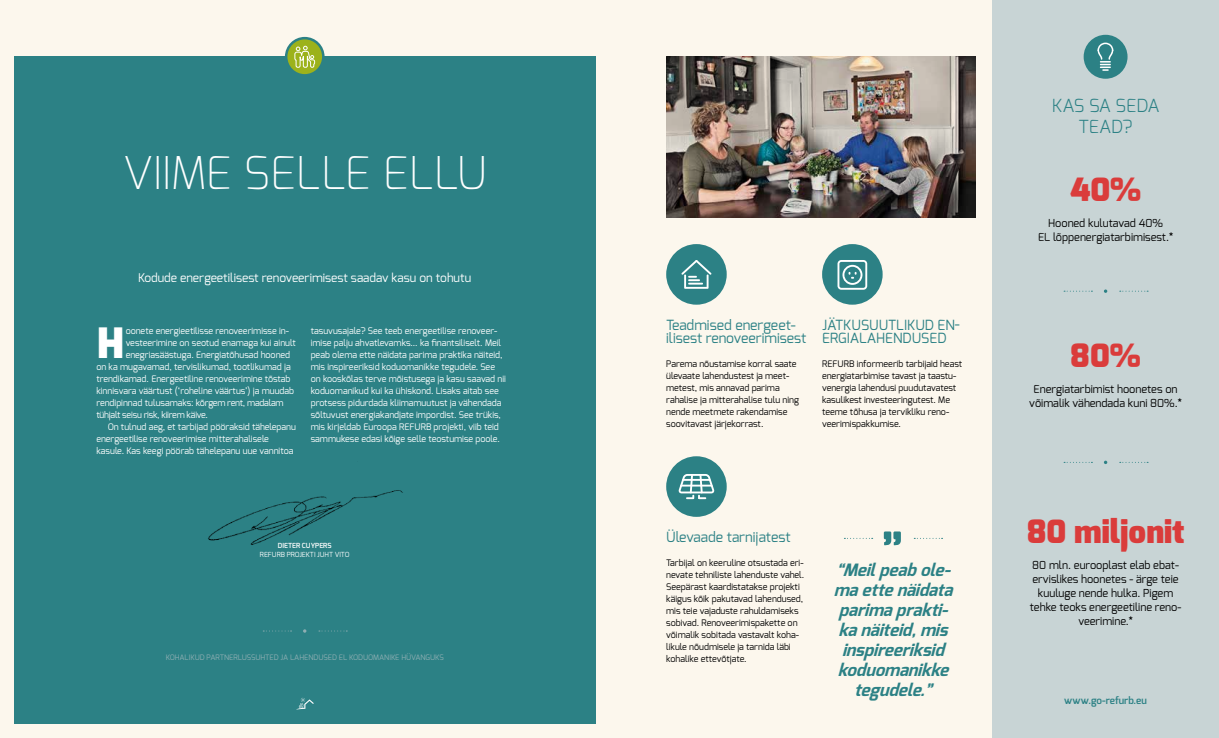
<style>
.page{position:relative;width:1219px;height:738px;background:#fff}
.page>*{position:absolute;margin:0;border:0;box-sizing:border-box;transform-origin:0 0}
.t1{font:200 45px "Exo";color:#fff}
.t2{font:900 41.8px "Exo";color:#fff}
.t3{font:900 32px "Exo";color:#da3c3b}
.t4{font:300 18px/21.6px "Exo";color:#2c8185;text-align:center}
.t5{font:italic 700 17px/20px "Exo";color:#2c8185;text-align:center}
.t6{font:14px/13px "Exo";color:#2c8185}
.t7{font:12px "Exo";color:#fff}
.t8{font:11px/14px "Exo";color:#000;text-align:center}
.t9{font:600 10px "Exo";color:#2c8185}
.t10{font:9px/12px "Exo";color:#fff}
.t11{font:9px/12px "Exo";color:#000}
.t12{font:9px "Exo";letter-spacing:-.025em;color:#fff}
.t13{font:7.5px "Exo";color:#8eaeb2}
.t14{font:7px "Exo";color:#fff}
.t15{font:600 7px "Exo";color:#fff}
.s1{font-family:"Clan";font-weight:500}
</style>
<div class="page">
<div style="left:0;top:0;width:1219px;height:737px;background:#fcf7ed"></div>
<div style="left:992px;top:0;width:227px;height:737px;background:#c8d4d5"></div>
<div style="left:1084px;top:35px;width:43px;height:44px;background:#2c8185;border-radius:50%"></div>
<svg style="left:1097px;top:43px;width:16px;height:28px"></svg>
<div style="left:14px;top:57px;width:581px;height:666px;background:#2c8185"></div>
<div style="left:285px;top:37px;width:40px;height:40px;background:#2c8185;border-radius:50%"></div>
<div style="left:287px;top:39px;width:35px;height:35px;background:#9cb21b;border-radius:50%"></div>
<svg style="left:294px;top:46px;width:21px;height:22px"></svg>
<svg style="left:1064px;top:290px;width:28px;height:1px"></svg>
<svg style="left:1104px;top:289px;width:3px;height:4px"></svg>
<svg style="left:263px;top:630px;width:29px;height:1px"></svg>
<svg style="left:319px;top:630px;width:28px;height:1px"></svg>
<div style="left:666px;top:244px;width:61px;height:60px;background:#2c8185;border-radius:50%"></div>
<svg style="left:681px;top:260px;width:30px;height:28px"></svg>
<div style="left:666px;top:456px;width:61px;height:60px;background:#2c8185;border-radius:50%"></div>
<svg style="left:678px;top:474px;width:36px;height:24px"></svg>
<div style="left:822px;top:244px;width:61px;height:60px;background:#2c8185;border-radius:50%"></div>
<svg style="left:837px;top:260px;width:30px;height:29px"></svg>
<svg style="left:297px;top:697px;width:17px;height:12px"></svg>
<img style="left:666px;top:57px;width:309px;height:160px">
<svg style="left:884px;top:531px;width:17px;height:15px"></svg>
<img style="left:208px;top:490px;width:195px;height:55px">
<h1 class="t1" style="left:123px;top:143px;width:366px">VIIME SELLE ELLU</h1>
<h3 class="t7" style="left:138px;top:270px;width:334px">Kodude energeetilisest renoveerimisest saadav kasu on tohutu</h3>
<h2 class="t2" style="left:97px;top:315px;width:28px">H</h2>
<p class="t10" style="left:126px;top:324px;width:165px">oonete energieetilisse renoveerimisse in-</p>
<p class="t10" style="left:126px;top:336px;width:172px">vesteerimine on seotud enamaga kui ainult</p>
<p class="t10" style="left:126px;top:348px;width:166px">enegriasäästuga. Energiatõhusad hooned</p>
<p class="t10" style="left:96px;top:360px;width:196px">on ka mugavamad, tervislikumad, tootlikumad ja</p>
<p class="t10" style="left:96px;top:372px;width:196px">trendikamad. Energeetiline renoveerimine tõstab</p>
<p class="t10" style="left:96px;top:384px;width:199px">kinnisvara väärtust (‘roheline väärtus’) ja muudab</p>
<p class="t10" style="left:96px;top:396px;width:189px">rendipinnad tulusamaks: kõrgem rent, madalam</p>
<p class="t12" style="left:96px;top:408px;width:113px">tühjalt seisu risk, kiirem käive.</p>
<p class="t10" style="left:108px;top:420px;width:190px">On tulnud aeg, et tarbijad pööraksid tähelepanu</p>
<p class="t10" style="left:96px;top:432px;width:174px">energeetilise renoveerimise mitterahalisele</p>
<p class="t10" style="left:96px;top:444px;width:199px">kasule. Kas keegi pöörab tähelepanu uue vannitoa</p>
<p class="t10" style="left:311px;top:324px;width:197px">tasuvusajale? See teeb energeetilise renoveer&shy;imise palju ahvatlevamks... ka finantsiliselt. Meil peab olema ette näidata parima praktika näiteid, mis inspireeriksid koduomanikke tegudele. See on kooskõlas terve mõistusega ja kasu saavad nii koduomanikud kui ka ühiskond. Lisaks aitab see protsess pidurdada kliimamuutust ja vähendada sõltuvust energiakandjate impordist. See trükis, mis kirjeldab Euroopa REFURB projekti, viib teid sammukese edasi kõige selle teostumise poole.</p>
<p class="t15" style="left:278px;top:540px;width:55px">DIETER CUYPERS</p>
<p class="t14" style="left:260px;top:549px;width:91px">REFURB PROJEKTI JUHT VITO</p>
<p class="t13" style="left:166px;top:652px;width:280px">KOHALIKUD PARTNERLUSSUHTED JA LAHENDUSED EL KODUOMANIKE HÜVANGUKS</p>
<h3 class="t6" style="left:666px;top:318px;width:142px">Teadmised energeet&shy;ilisest renoveerimisest</h3>
<p class="t11" style="left:666px;top:357px;width:134px">Parema nõustamise korral saate ülevaate lahendustest ja meet&shy;metest, mis annavad parima rahalise ja mitterahalise tulu ning nende meetmete rakendamise soovitavast järjekorrast.</p>
<h3 class="t6" style="left:822px;top:318px;width:139px">JÄTKUSUUTLIKUD EN-<br>ERGIALAHENDUSED</h3>
<p class="t11" style="left:822px;top:357px;width:142px">REFURB informeerib tarbijaid heast energiatarbimise tavast ja taastu&shy;venergia lahendusi puudutavatest kasulikest investeeringutest. Me teeme tõhusa ja tervikliku reno&shy;veerimispakkumise.</p>
<h3 class="t6" style="left:666px;top:530px;width:126px">Ülevaade tarnijatest</h3>
<p class="t11" style="left:666px;top:556px;width:140px">Tarbijal on keeruline otsustada eri&shy;nevate tehniliste lahenduste vahel.<br>Seepärast kaardistatakse projekti käigus kõik pakutavad lahendused, mis teie vajaduste rahuldamiseks sobivad. Renoveerimispakette on võimalik sobitada vastavalt koha&shy;likule nõudmisele ja tarnida läbi kohalike ettevõtjate.</p>
<h3 class="t5" style="left:834px;top:559px;width:126px">“Meilpeabole&shy;maettenäidata parimaprakti&shy;kanäiteid,mis inspireeriksid koduomanikke tegudele.”</h3>
<h3 class="t4" style="left:1052px;top:94px;width:109px">KAS SA SEDA<br>TEAD?</h3>
<h3 class="t3" style="left:1070px;top:169px;width:73px">40%</h3>
<p class="t8" style="left:1038px;top:215px;width:137px">Hooned kulutavad 40%<br>EL lõppenergiatarbimisest.<span class="s1">*</span></p>
<h3 class="t3" style="left:1070px;top:335px;width:72px">80%</h3>
<p class="t8" style="left:1029px;top:382px;width:154px">Energiatarbimist hoonetes on võimalik vähendada kuni 80%.<span class="s1">*</span></p>
<h3 class="t3" style="left:1027px;top:510px;width:159px">80 miljonit</h3>
<p class="t8" style="left:1030px;top:557px;width:153px">80 mln. eurooplast elab ebat&shy;ervislikes hoonetes - ärge teie kuuluge nende hulka. Pigem tehke teoks energeetiline reno&shy;veerimine.<span class="s1">*</span></p>
<p class="t9" style="left:1064px;top:693px;width:84px">www.go-refurb.eu</p>
</div>
